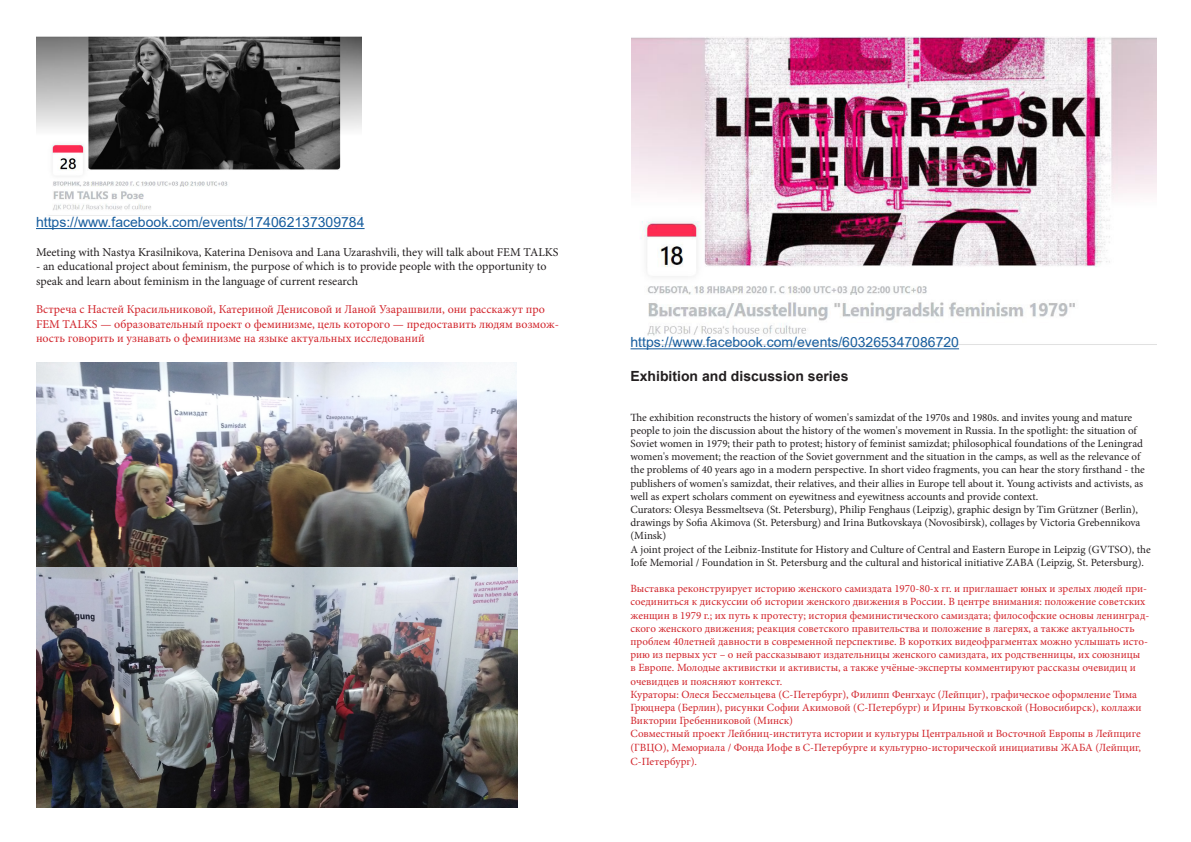
<style>
.page{position:relative;width:1191px;height:842px;background:#fff}
.page>*{position:absolute;margin:0;border:0;box-sizing:border-box;transform-origin:0 0}
.t1{font:14px "Arial";color:#175d9e}
.t2{font:700 14px "Arial";color:#231f20}
.t3{font:12px/14.4px "Minion Pro";color:#231f20}
.t4{font:12px/14.4px "Minion Pro";color:#d1232a}
.t5{font:11px/13.2px "Minion Pro";letter-spacing:-.005em;color:#231f20}
.t6{font:11px/13.2px "Minion Pro";color:#d1232a}
</style>
<div class="page">
<img style="left:36px;top:36px;width:326px;height:180px">
<img style="left:631px;top:36px;width:526px;height:314px">
<img style="left:36px;top:363px;width:480px;height:204px">
<hr style="left:630px;top:348px;width:329px;height:1px;background:#175d9e">
<hr style="left:36px;top:228px;width:328px;height:1px;background:#175d9e">
<img style="left:36px;top:567px;width:481px;height:241px">
<p class="t1" style="left:36px;top:212px;width:330px">https://www.facebook.com/events/174062137309784</p>
<p class="t3" style="left:36px;top:245px;width:524px">Meeting with Nastya Krasilnikova, Katerina Denisova and Lana Uzarashvili, they will talk about FEM TALKS</p>
<p class="t3" style="left:36px;top:259px;width:512px">- an educational project about feminism, the purpose of which is to provide people with the opportunity to speak and learn about feminism in the language of current research</p>
<p class="t4" style="left:36px;top:302px;width:524px">Встреча с Настей Красильниковой, Катериной Денисовой и Ланой Узарашвили, они расскажут про<br>FEM TALKS — образовательный проект о феминизме, цель которого — предоставить людям возмож&shy;ность говорить и узнавать о феминизме на языке актуальных исследований</p>
<p class="t1" style="left:630px;top:333px;width:330px">https://www.facebook.com/events/603265347086720</p>
<p class="t2" style="left:630px;top:366px;width:219px">Exhibition and discussion series</p>
<p class="t5" style="left:630px;top:410px;width:516px">The exhibition reconstructs the history of women's samizdat of the 1970s and 1980s. and invites young and mature people to join the discussion about the history of the women's movement in Russia. In the spotlight: the situation of Soviet women in 1979; their path to protest; history of feminist samizdat; philosophical foundations of the Leningrad women's movement; the reaction of the Soviet government and the situation in the camps, as well as the relevance of the problems of 40 years ago in a modern perspective. In short video fragments, you can hear the story firsthand - the publishers of women's samizdat, their relatives, and their allies in Europe tell about it. Young activists and activists, as well as expert scholars comment on eyewitness and eyewitness accounts and provide context.</p>
<p class="t5" style="left:630px;top:503px;width:511px">Curators: Olesya Bessmeltseva (St. Petersburg), Philip Fenghaus (Leipzig), graphic design by Tim Grützner (Berlin), drawings by Sofia Akimova (St. Petersburg) and Irina Butkovskaya (Novosibirsk), collages by Victoria Grebennikova (Minsk)</p>
<p class="t5" style="left:630px;top:542px;width:522px">A joint project of the Leibniz-Institute for History and Culture of Central and Eastern Europe in Leipzig (GVTSO), the<br>Iofe Memorial / Foundation in St. Petersburg and the cultural and historical initiative ZABA (Leipzig, St. Petersburg).</p>
<p class="t6" style="left:630px;top:582px;width:520px">Выставка реконструирует историю женского самиздата 1970-80-х гг. и приглашает юных и зрелых людей при&shy;соединиться к дискуссии об истории женского движения в России. В центре внимания: положение советских женщин в 1979 г.; их путь к протесту; история феминистического самиздата; философские основы ленинград&shy;ского женского движения; реакция советского правительства и положение в лагерях, а также актуальность проблем 40летней давности в современной перспективе. В коротких видеофрагментах можно услышать исто&shy;рию из первых уст – о ней рассказывают издательницы женского самиздата, их родственницы, их союзницы<br>в Европе. Молодые активистки и активисты, а также учёные-эксперты комментируют рассказы очевидиц и очевидцев и поясняют контекст.</p>
<p class="t6" style="left:630px;top:688px;width:513px">Кураторы: Олеся Бессмельцева (С-Петербург), Филипп Фенгхаус (Лейпциг), графическое оформление Тима<br>Грюцнера (Берлин), рисунки Софии Акимовой (С-Петербург) и Ирины Бутковской (Новосибирск), коллажи<br>Виктории Гребенниковой (Минск)</p>
<p class="t6" style="left:630px;top:727px;width:512px">Совместный проект Лейбниц-института истории и культуры Центральной и Восточной Европы в Лейпциге (ГВЦО), Мемориала / Фонда Иофе в С-Петербурге и культурно-исторической инициативы ЖАБА (Лейпциг,</p>
<p class="t6" style="left:630px;top:755px;width:68px">С-Петербург).</p>
</div>
